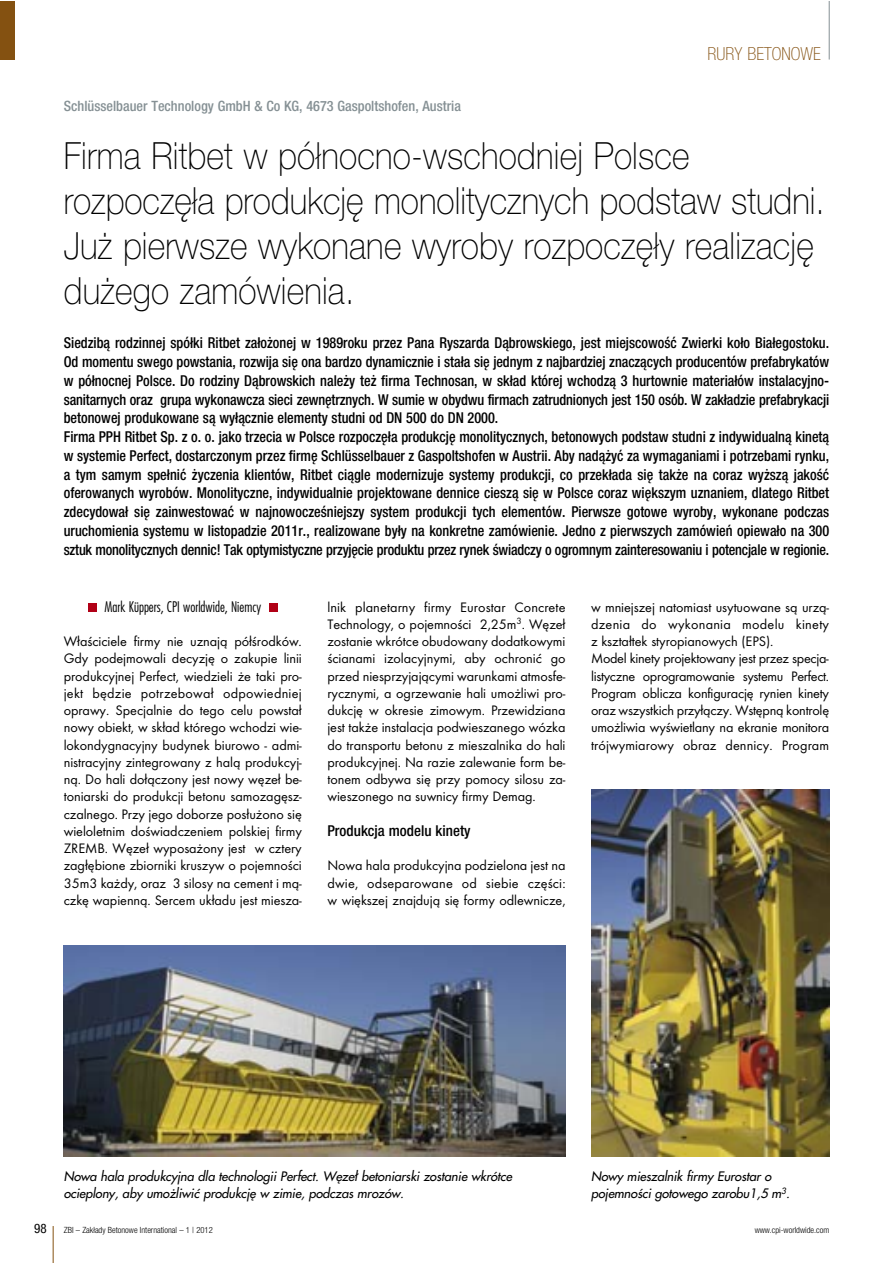
<style>
.page{position:relative;width:893px;height:1263px;background:#fff}
.page>*{position:absolute;margin:0;border:0;box-sizing:border-box;transform-origin:0 0}
.t1{font:100 37.5px/45px "Helvetica Neue";letter-spacing:.005em;color:#000;scale:.9 1}
.t2{font:18px "Helvetica Neue Thin Cond";color:#845111}
.t3{font:15px/18.8px "Helvetica Neue Medium Cond";color:#000;scale:.95 1}
.t4{font:15px "Helvetica Neue Medium Cond";color:#000}
.t5{font:14.25px/17.2px "Futura TCE";letter-spacing:-.005em;color:#000;text-align:justify}
.t6{font:14.25px "Helvetica Neue Medium Cond";color:#859094}
.t7{font:300 condensed 14.25px "Futura";color:#000}
.t8{font:13.05px "Helvetica Neue Condensed";color:#000}
.t9{font:italic 12.75px/17.2px "Futura";letter-spacing:-.005em;color:#000}
.t10{font:8.55px "Helvetica Neue Light Cond";color:#000}
</style>
<div class="page">
<hr style="left:53px;top:1226px;width:1px;height:37px;background:#845111">
<hr style="left:829px;top:1px;width:1px;height:59px;background:#859094">
<div style="left:0;top:1px;width:15px;height:59px;background:#845111"></div>
<div style="left:88px;top:603px;width:9px;height:9px;background:#b10016"></div>
<div style="left:269px;top:603px;width:9px;height:9px;background:#b10016"></div>
<img style="left:64px;top:945px;width:502px;height:211px">
<img style="left:591px;top:789px;width:238px;height:367px">
<p class="t2" style="left:708px;top:42px;width:115px">RURY BETONOWE</p>
<p class="t6" style="left:64px;top:98px;width:399px">Schlüsselbauer Technology GmbH &amp; Co KG, 4673 Gaspoltshofen, Austria</p>
<h1 class="t1" style="left:64px;top:133px;width:847px">Firma Ritbet w północno-wschodniej Polsce rozpoczęła produkcję monolitycznych podstaw studni.<br>Już pierwsze wykonane wyroby rozpoczęły realizację dużego zamówienia.</h1>
<p class="t3" style="left:64px;top:333px;width:807px">Siedzibą rodzinnej spółki Ritbet założonej w 1989roku przez Pana Ryszarda Dąbrowskiego, jest miejscowość Zwierki koło Białegostoku.<br>Od momentu swego powstania, rozwija się ona bardzo dynamicznie i stała się jednym z najbardziej znaczących producentów prefabrykatów w północnej Polsce. Do rodziny Dąbrowskich należy też firma Technosan, w skład której wchodzą 3 hurtownie materiałów instalacyjno&shy;sanitarnych oraz grupa wykonawcza sieci zewnętrznych. W sumie w obydwu firmach zatrudnionych jest 150 osób. W zakładzie prefabrykacji betonowej produkowane są wyłącznie elementy studni od DN 500 do DN 2000.<br>Firma PPH Ritbet Sp. z o. o. jako trzecia w Polsce rozpoczęła produkcję monolitycznych, betonowych podstaw studni z indywidualną kinetą w systemie Perfect, dostarczonym przez firmę Schlüsselbauer z Gaspoltshofen w Austrii. Aby nadążyć za wymaganiami i potrzebami rynku, a tym samym spełnić życzenia klientów, Ritbet ciągle modernizuje systemy produkcji, co przekłada się także na coraz wyższą jakość oferowanych wyrobów. Monolityczne, indywidualnie projektowane dennice cieszą się w Polsce coraz większym uznaniem, dlatego Ritbet zdecydował się zainwestować w najnowocześniejszy system produkcji tych elementów. Pierwsze gotowe wyroby, wykonane podczas uruchomienia systemu w listopadzie 2011r., realizowane były na konkretne zamówienie. Jedno z pierwszych zamówień opiewało na 300 sztuk monolitycznych dennic! Tak optymistyczne przyjęcie produktu przez rynek świadczy o ogromnym zainteresowaniu i potencjale w regionie.</p>
<p class="t7" style="left:105px;top:597px;width:158px">Mark Küppers, CPI worldwide, Niemcy</p>
<p class="t5" style="left:64px;top:633px;width:240px">Właściciele firmy nie uznają półśrodków.<br>Gdy podejmowali decyzję o zakupie linii produkcyjnej Perfect, wiedzieli że taki pro&shy;jekt będzie potrzebował odpowiedniej oprawy. Specjalnie do tego celu powstał nowy obiekt, w skład którego wchodzi wie&shy;lokondygnacyjny budynek biurowo - admi&shy;nistracyjny zintegrowany z halą produkcyj&shy;ną. Do hali dołączony jest nowy węzeł be&shy;toniarski do produkcji betonu samozagęsz&shy;czalnego. Przy jego doborze posłużono się wieloletnim doświadczeniem polskiej firmy ZREMB. Węzeł wyposażony jest w cztery zagłębione zbiorniki kruszyw o pojemności 35m3 każdy, oraz 3 silosy na cement i mą&shy;czkę wapienną. Sercem układu jest miesza -</p>
<p class="t5" style="left:327px;top:598px;width:240px">lnik planetarny firmy Eurostar Concrete Technology, o pojemności 2,25m<sup>3</sup>. Węzeł zostanie wkrótce obudowany dodatkowymi ścianami izolacyjnymi, aby ochronić go przed niesprzyjającymi warunkami atmosfe&shy;rycznymi, a ogrzewanie hali umożliwi pro&shy;dukcję w okresie zimowym. Przewidziana jest także instalacja podwieszanego wózka do transportu betonu z mieszalnika do hali produkcyjnej. Na razie zalewanie form be&shy;tonem odbywa się przy pomocy silosu za&shy;wieszonego na suwnicy firmy Demag.</p>
<p class="t4" style="left:327px;top:822px;width:145px">Produkcja modelu kinety</p>
<p class="t5" style="left:327px;top:857px;width:240px">Nowa hala produkcyjna podzielona jest na dwie, odseparowane od siebie części: w większej znajdują się formy odlewnicze,</p>
<p class="t5" style="left:591px;top:598px;width:240px;text-align:left">w mniejszej natomiast usytuowane są urzą&shy;dzenia do wykonania modelu kinety z kształ tek styropianowych (EPS).<br>Model kinety projektowany jest przez specja&shy;listyczne oprogramowanie systemu Perfect.<br>Program oblicza konfigurację rynien kinety oraz wszystkich przyłączy. Wstępną kon trolę umożliwia wyświetlany na ekranie monitora trójwymiarowy obraz dennicy. Program</p>
<p class="t9" style="left:64px;top:1167px;width:450px">Nowa hala produkcyjna dla technologii Perfect. Węzeł betoniarski zostanie wkrótce ocieplony, aby umożliwić produkcję w zimie, podczas mrozów.</p>
<p class="t9" style="left:591px;top:1167px;width:200px">Nowy mieszalnik firmy Eurostar o pojemności gotowego zarobu1,5 m<sup>3</sup>.</p>
<p class="t8" style="left:34px;top:1220px;width:14px">98</p>
<p class="t10" style="left:64px;top:1224px;width:151px">ZBI – Zakłady Betonowe International – 1 | 2012</p>
<p class="t10" style="left:755px;top:1224px;width:76px">www.cpi-worldwide.com</p>
</div>
